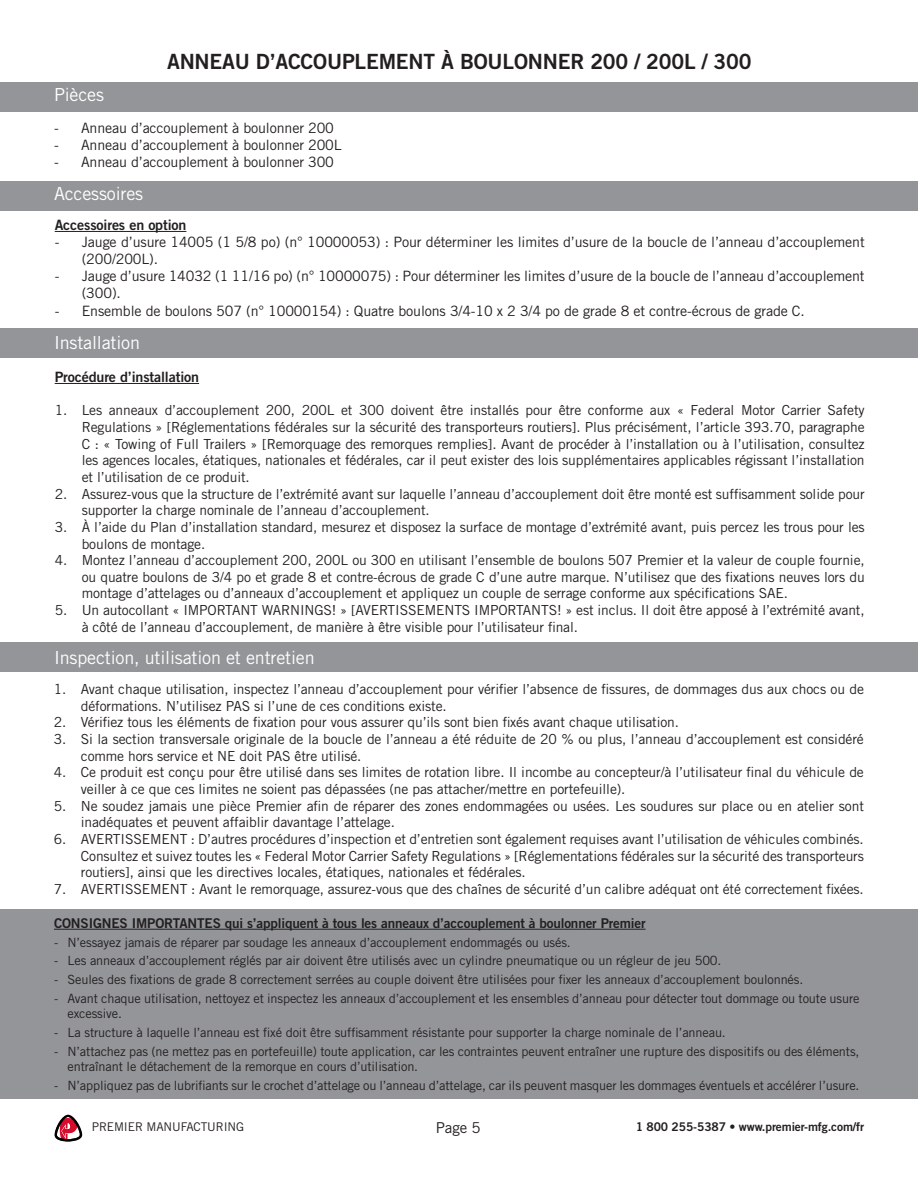
<style>
.page{position:relative;width:918px;height:1188px;background:#fff}
.page>*{position:absolute;margin:0;border:0;box-sizing:border-box;transform-origin:0 0}
.t1{font:21px "Trade Gothic LT Std Bd 2";letter-spacing:-.01em;color:#231f20}
.t2{font:18px "Trade Gothic LT Std";letter-spacing:-.01em;color:#fff}
.t3{font:15px "Trade Gothic LT Std";color:#231f20}
.t4{font:14.25px/17.1px "Trade Gothic LT Std";letter-spacing:-.01em;color:#231f20}
.t5{font:14.25px "Trade Gothic LT Std Bd 2";letter-spacing:-.01em;color:#231f20}
.t6{font:13.8px/16.6px "Trade Gothic LT Std";letter-spacing:-.01em;color:#231f20}
.t7{font:13.5px "Trade Gothic LT Std Bd 2";letter-spacing:-.01em;color:#231f20}
.t8{font:12.75px/15.3px "Trade Gothic LT Std";letter-spacing:-.01em;color:#231f20}
.t9{font:12px "Trade Gothic LT Std Bd 2";letter-spacing:-.01em;color:#231f20}
.t10{font:12px "Trade Gothic LT Std";letter-spacing:-.01em;color:#231f20}
</style>
<div class="page">
<svg style="left:54px;top:1114px;width:29px;height:28px"></svg>
<div style="left:0;top:82px;width:918px;height:30px;background:#939598"></div>
<div style="left:0;top:181px;width:918px;height:30px;background:#939598"></div>
<div style="left:0;top:328px;width:918px;height:30px;background:#939598"></div>
<div style="left:0;top:909px;width:918px;height:190px;background:#939598"></div>
<hr style="left:54px;top:929px;width:592px;height:1px;background:#231f20">
<div style="left:0;top:642px;width:918px;height:30px;background:#939598"></div>
<hr style="left:55px;top:231px;width:131px;height:1px;background:#231f20">
<hr style="left:55px;top:383px;width:144px;height:1px;background:#231f20">
<p class="t2" style="left:54px;top:84px;width:52px">Pièces</p>
<p class="t1" style="left:167px;top:49px;width:586px">ANNEAU D’ACCOUPLEMENT À BOULONNER 200 / 200L / 300</p>
<p class="t4" style="left:54px;top:119px;width:281px">- Anneau d’accouplement à boulonner 200</p>
<p class="t4" style="left:54px;top:136px;width:289px">- Anneau d’accouplement à boulonner 200L</p>
<p class="t4" style="left:54px;top:153px;width:281px">- Anneau d’accouplement à boulonner 300</p>
<p class="t2" style="left:54px;top:183px;width:91px">Accessoires</p>
<p class="t5" style="left:55px;top:216px;width:133px">Accessoires en option</p>
<p class="t4" style="left:82px;top:233px;width:785px;text-indent:-27px">- Jauge d’usure 14005 (1 5/8 po) (n° 10000053) : Pour déterminer les limites d’usure de la boucle de l’anneau d’accouplement (200/200L).</p>
<p class="t4" style="left:82px;top:268px;width:785px;text-indent:-27px">- Jauge d’usure 14032 (1 11/16 po) (n° 10000075) : Pour déterminer les limites d’usure de la boucle de l’anneau d’accouplement (300).</p>
<p class="t4" style="left:55px;top:302px;width:752px">- Ensemble de boulons 507 (n° 10000154) : Quatre boulons 3/4-10 x 2 3/4 po de grade 8 et contre-écrous de grade C.</p>
<p class="t2" style="left:54px;top:332px;width:88px">Installation</p>
<p class="t5" style="left:55px;top:368px;width:146px">Procédure d’installation</p>
<p class="t6" style="left:82px;top:402px;width:785px;text-align:justify;text-indent:-27px">1. Les anneaux d’accouplement 200, 200L et 300 doivent être installés pour être conforme aux « Federal Motor Carrier Safety Regulations » [Réglementations fédérales sur la sécurité des transporteurs routiers]. Plus précisément, l’article 393.70, paragraphe C : « Towing of Full Trailers » [Remorquage des remorques remplies]. Avant de procéder à l’installation ou à l’utilisation, consultez les agences locales, étatiques, nationales et fédérales, car il peut exister des lois supplémentaires applicables régissant l’installation et l’utilisation de ce produit.</p>
<p class="t6" style="left:82px;top:485px;width:784px;text-indent:-27px">2. Assurez-vous que la structure de l’extrémité avant sur laquelle l’anneau d’accouplement doit être monté est suffisamment solide pour supporter la charge nominale de l’anneau d’accouplement.</p>
<p class="t6" style="left:82px;top:518px;width:785px;text-indent:-27px">3. À l’aide du Plan d’installation standard, mesurez et disposez la surface de montage d’extrémité avant, puis percez les trous pour les boulons de montage.</p>
<p class="t6" style="left:82px;top:552px;width:785px;text-align:justify;text-indent:-27px">4. Montez l’anneau d’accouplement 200, 200L ou 300 en utilisant l’ensemble de boulons 507 Premier et la valeur de couple fournie, ou quatre boulons de 3/4 po et grade 8 et contre-écrous de grade C d’une autre marque. N’utilisez que des fixations neuves lors du montage d’attelages ou d’anneaux d’accouplement et appliquez un couple de serrage conforme aux spécifications SAE.</p>
<p class="t6" style="left:82px;top:602px;width:784px;text-indent:-27px">5. Un autocollant « IMPORTANT WARNINGS! » [AVERTISSEMENTS IMPORTANTS! » est inclus. Il doit être apposé à l’extrémité avant, à côté de l’anneau d’accouplement, de manière à être visible pour l’utilisateur final.</p>
<p class="t2" style="left:54px;top:647px;width:262px">Inspection, utilisation et entretien</p>
<p class="t6" style="left:81px;top:681px;width:785px;text-indent:-27px">1. Avant chaque utilisation, inspectez l’anneau d’accouplement pour vérifier l’absence de fissures, de dommages dus aux chocs ou de déformations. N’utilisez PAS si l’une de ces conditions existe.</p>
<p class="t6" style="left:54px;top:714px;width:627px">2. Vérifiez tous les éléments de fixation pour vous assurer qu’ils sont bien fixés avant chaque utilisation.</p>
<p class="t6" style="left:81px;top:731px;width:784px;text-indent:-27px">3. Si la section transversale originale de la boucle de l’anneau a été réduite de 20 % ou plus, l’anneau d’accouplement est considéré comme hors service et NE doit PAS être utilisé.</p>
<p class="t6" style="left:81px;top:764px;width:785px;text-indent:-27px">4. Ce produit est conçu pour être utilisé dans ses limites de rotation libre. Il incombe au concepteur/à l’utilisateur final du véhicule de veiller à ce que ces limites ne soient pas dépassées (ne pas attacher/mettre en portefeuille).</p>
<p class="t6" style="left:81px;top:797px;width:785px;text-indent:-27px">5. Ne soudez jamais une pièce Premier afin de réparer des zones endommagées ou usées. Les soudures sur place ou en atelier sont inadéquates et peuvent affaiblir davantage l’attelage.</p>
<p class="t6" style="left:81px;top:831px;width:785px;text-align:justify;text-indent:-27px">6. AVERTISSEMENT : D’autres procédures d’inspection et d’entretien sont également requises avant l’utilisation de véhicules combinés.<br>Consultez et suivez toutes les « Federal Motor Carrier Safety Regulations » [Réglementations fédérales sur la sécurité des transporteurs routiers], ainsi que les directives locales, étatiques, nationales et fédérales.</p>
<p class="t6" style="left:54px;top:881px;width:811px">7. AVERTISSEMENT : Avant le remorquage, assurez-vous que des chaînes de sécurité d’un calibre adéquat ont été correctement fixées.</p>
<p class="t7" style="left:54px;top:915px;width:593px">CONSIGNES IMPORTANTES qui s’appliquent à tous les anneaux d’accouplement à boulonner Premier</p>
<p class="t8" style="left:54px;top:934px;width:518px">- N’essayez jamais de réparer par soudage les anneaux d’accouplement endommagés ou usés.</p>
<p class="t8" style="left:54px;top:953px;width:669px">- Les anneaux d’accouplement réglés par air doivent être utilisés avec un cylindre pneumatique ou un régleur de jeu 500.</p>
<p class="t8" style="left:54px;top:972px;width:751px">- Seules des fixations de grade 8 correctement serrées au couple doivent être utilisées pour fixer les anneaux d’accouplement boulonnés.</p>
<p class="t8" style="left:68px;top:991px;width:794px;text-indent:-14px">- Avant chaque utilisation, nettoyez et inspectez les anneaux d’accouplement et les ensembles d’anneau pour détecter tout dommage ou toute usure excessive.</p>
<p class="t8" style="left:54px;top:1025px;width:673px">- La structure à laquelle l’anneau est fixé doit être suffisamment résistante pour supporter la charge nominale de l’anneau.</p>
<p class="t8" style="left:68px;top:1044px;width:793px;text-indent:-14px">- N’attachez pas (ne mettez pas en portefeuille) toute application, car les contraintes peuvent entraîner une rupture des dispositifs ou des éléments, entraînant le détachement de la remorque en cours d’utilisation.</p>
<p class="t8" style="left:54px;top:1078px;width:807px">- N’appliquez pas de lubrifiants sur le crochet d’attelage ou l’anneau d’attelage, car ils peuvent masquer les dommages éventuels et accélérer l’usure.</p>
<p class="t10" style="left:92px;top:1120px;width:154px">PREMIER MANUFACTURING</p>
<p class="t3" style="left:436px;top:1119px;width:46px">Page 5</p>
<p class="t9" style="left:636px;top:1119px;width:230px">1 800 255-5387 • www.premier-mfg.com/fr</p>
</div>
